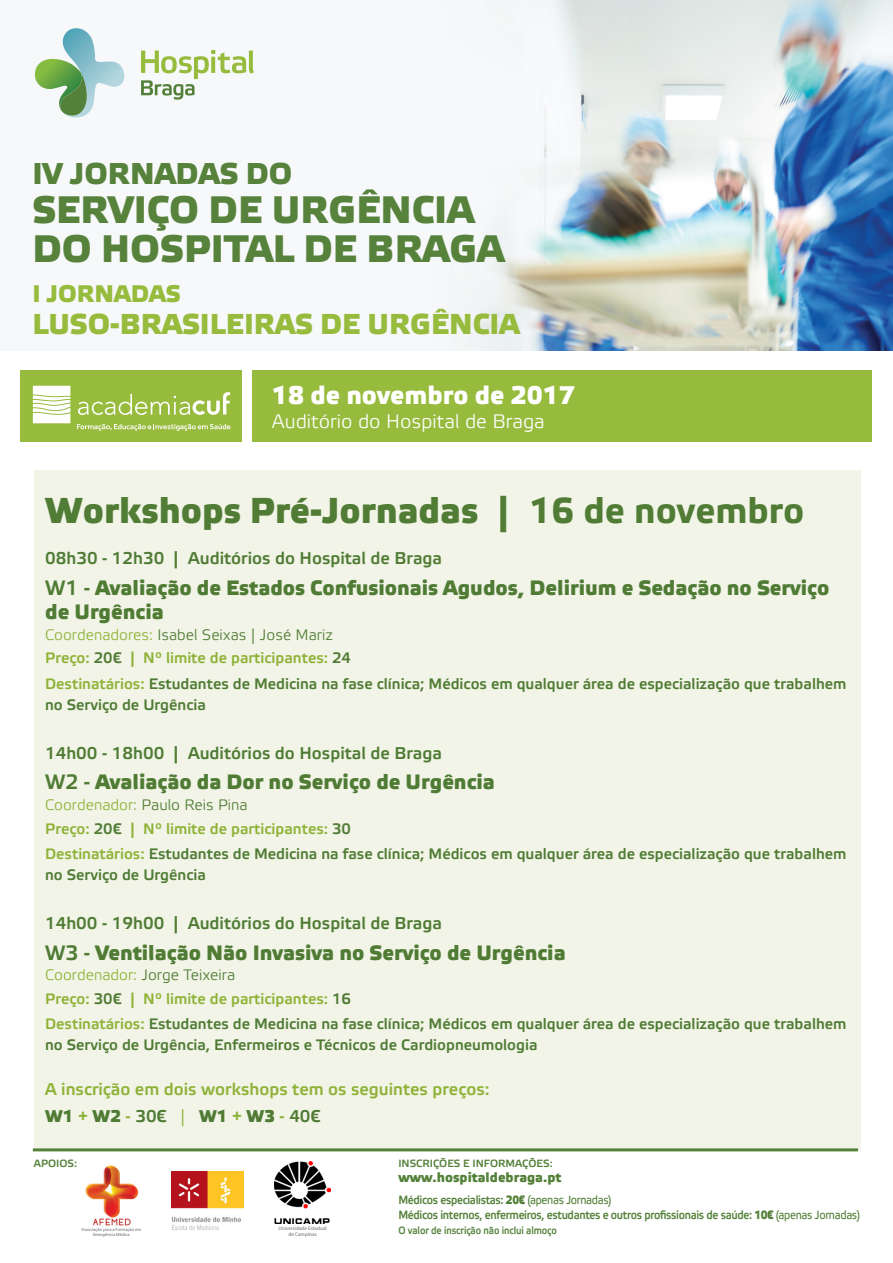
<style>
.page{position:relative;width:893px;height:1263px;background:#fff}
.page>*{position:absolute;margin:0;border:0;box-sizing:border-box;transform-origin:0 0}
.t1{font:700 38.25px/39.3px "Etelka Medium Pro";color:#56823b}
.t2{font:700 36px "Etelka Medium Pro";color:#56823b}
.t3{font:700 30px "Etelka Medium Pro";color:#56823b}
.t4{font:700 28.8px "Etelka Medium Pro";color:#97bb3d}
.t5{font:700 25.5px "Etelka Medium Pro";color:#fff}
.t6{font:700 24px "Etelka Medium Pro";color:#97bb3d}
.t7{font:700 20.85px/24px "Etelka Medium Pro";color:#54813a}
.t8{font:19.5px "Etelka Light Pro";color:#fff}
.t9{font:16.95px "Etelka Medium Pro";color:#54813a}
.t10{font:16.95px/26.4px "Etelka Medium Pro";color:#97bb3d}
.t11{font:15.15px/25.3px "Etelka Medium Pro";color:#54813a}
.t12{font:15.15px "Etelka Light Pro";color:#54813a}
.t13{font:700 13.5px "Etelka Medium Pro";color:#54813a}
.t14{font:12px/15px "Etelka Medium Pro";letter-spacing:-.03em;color:#54813a;scale:.9 1}
.t15{font:10.5px "Etelka Medium Pro";letter-spacing:-.01em;color:#54813a;scale:.89 1}
.t16{font:10.5px "Etelka Medium Pro";letter-spacing:-.01em;color:#54813a}
.t17{font:5.25px/5.2px "Myriad Pro";color:#6d6e71;text-align:center}
.t18{font:4.5px/4.8px "Myriad Pro";color:#6d6e71;text-align:center}
.s1{font-family:"Etelka Text Pro"}
.s2{font-weight:400}
.s3{color:#97bb3d}
.s4{font-weight:700;color:#54813a}
.s5{color:#54813a}
.s6{font-family:"Etelka Light Pro"}
.s7{font-weight:700}
</style>
<div class="page">
<div style="left:34px;top:470px;width:827px;height:680px;background:#f1f4e6"></div>
<img style="left:34px;top:0;width:859px;height:351px">
<svg style="left:35px;top:28px;width:94px;height:94px"></svg>
<svg style="left:141px;top:50px;width:113px;height:50px"></svg>
<div style="left:20px;top:370px;width:222px;height:72px;background:#97bb3d"></div>
<div style="left:252px;top:370px;width:619px;height:72px;background:#97bb3d"></div>
<svg style="left:78px;top:392px;width:152px;height:23px"></svg>
<svg style="left:33px;top:386px;width:37px;height:37px"></svg>
<svg style="left:77px;top:424px;width:154px;height:7px"></svg>
<hr style="left:33px;top:1148px;width:825px;height:3px;background:#54813a">
<img style="left:171px;top:1171px;width:73px;height:59px">
<img style="left:275px;top:1161px;width:56px;height:63px">
<img style="left:85px;top:1165px;width:54px;height:61px">
<h3 class="t3" style="left:32px;top:156px;width:262px">IV JORNADAS DO</h3>
<h1 class="t1" style="left:32px;top:192px;width:473px">SERVIÇO DE URGÊNCIA<br>DO HOSPITAL DE BRAGA</h1>
<h3 class="t6" style="left:32px;top:280px;width:150px">I JORNADAS</h3>
<h3 class="t4" style="left:32px;top:308px;width:489px">LUSO-BRASILEIRAS DE URGÊNCIA</h3>
<h3 class="t5" style="left:272px;top:381px;width:305px">18 de novembro de 2017</h3>
<p class="t8" style="left:272px;top:411px;width:274px">Auditório do Hospital de Braga</p>
<h2 class="t2" style="left:45px;top:490px;width:761px">Workshops Pré-Jornadas <span class="s1">| 16 de novembro</span></h2>
<p class="t9" style="left:45px;top:549px;width:398px">08h30 - 12h30 | Auditórios do Hospital de Braga</p>
<h3 class="t7" style="left:45px;top:577px;width:786px"><span class="s2">W1 -</span> Avaliação de Estados Confusionais Agudos, Delirium e Sedação no Serviço de Urgência</h3>
<p class="t12" style="left:45px;top:627px;width:289px"><span class="s3">Coordenadores:</span> Isabel Seixas | José Mariz</p>
<p class="t11" style="left:45px;top:646px;width:803px"><span class="s3">Preço:</span> 20€ <span class="s3">| Nº limite de participantes:</span> 24<br><span class="s3">Destinatários:</span> Estudantes de Medicina na fase clínica; Médicos em qualquer área de especialização que trabalhem</p>
<p class="t11" style="left:45px;top:692px;width:162px">no Serviço de Urgência</p>
<p class="t9" style="left:45px;top:744px;width:398px">14h00 - 18h00 | Auditórios do Hospital de Braga</p>
<h3 class="t7" style="left:45px;top:771px;width:451px"><span class="s2">W2 -</span> Avaliação da Dor no Serviço de Urgência</h3>
<p class="t12" style="left:45px;top:797px;width:204px"><span class="s3">Coordenador:</span> Paulo Reis Pina</p>
<p class="t11" style="left:45px;top:817px;width:803px"><span class="s3">Preço:</span> 20€ <span class="s3">| Nº limite de participantes:</span> 30<br><span class="s3">Destinatários:</span> Estudantes de Medicina na fase clínica; Médicos em qualquer área de especialização que trabalhem</p>
<p class="t11" style="left:45px;top:863px;width:162px">no Serviço de Urgência</p>
<p class="t9" style="left:45px;top:914px;width:398px">14h00 - 19h00 | Auditórios do Hospital de Braga</p>
<h3 class="t7" style="left:45px;top:941px;width:522px"><span class="s2">W3 -</span> Ventilação Não Invasiva no Serviço de Urgência</h3>
<p class="t12" style="left:45px;top:967px;width:192px"><span class="s3">Coordenador:</span> Jorge Teixeira</p>
<p class="t11" style="left:45px;top:987px;width:803px"><span class="s3">Preço:</span> 30€ <span class="s3">| Nº limite de participantes:</span> 16<br><span class="s3">Destinatários:</span> Estudantes de Medicina na fase clínica; Médicos em qualquer área de especialização que trabalhem</p>
<p class="t11" style="left:45px;top:1033px;width:494px">no Serviço de Urgência, Enfermeiros e Técnicos de Cardiopneumologia</p>
<p class="t10" style="left:45px;top:1077px;width:446px">A inscrição em dois workshops tem os seguintes preços:<br><span class="s4">W1</span> + <span class="s4">W2</span> - <span class="s5">30€</span> <span class="s6">|</span> <span class="s4">W1</span> + <span class="s4">W3</span> - <span class="s5">40€</span></p>
<p class="t16" style="left:34px;top:1158px;width:45px">APOIOS:</p>
<p class="t18" style="left:82px;top:1227px;width:61px">Associação para a Formação em<br>Emergência Médica</p>
<p class="t17" style="left:278px;top:1226px;width:50px">Universidade Estadual de Campinas</p>
<p class="t16" style="left:398px;top:1158px;width:156px">INSCRIÇÕES E INFORMAÇÕES:</p>
<p class="t13" style="left:398px;top:1170px;width:165px">www.hospitaldebraga.pt</p>
<p class="t14" style="left:398px;top:1193px;width:514px">Médicos especialistas: <span class="s7">20€</span> <span class="s1">(apenas Jornadas)<br></span>Médicos internos, enfermeiros, estudantes e outros profissionais de saúde: <span class="s7">10€</span> <span class="s1">(apenas Jornadas)</span></p>
<p class="t15" style="left:398px;top:1225px;width:180px">O valor de inscrição não inclui almoço</p>
</div>
